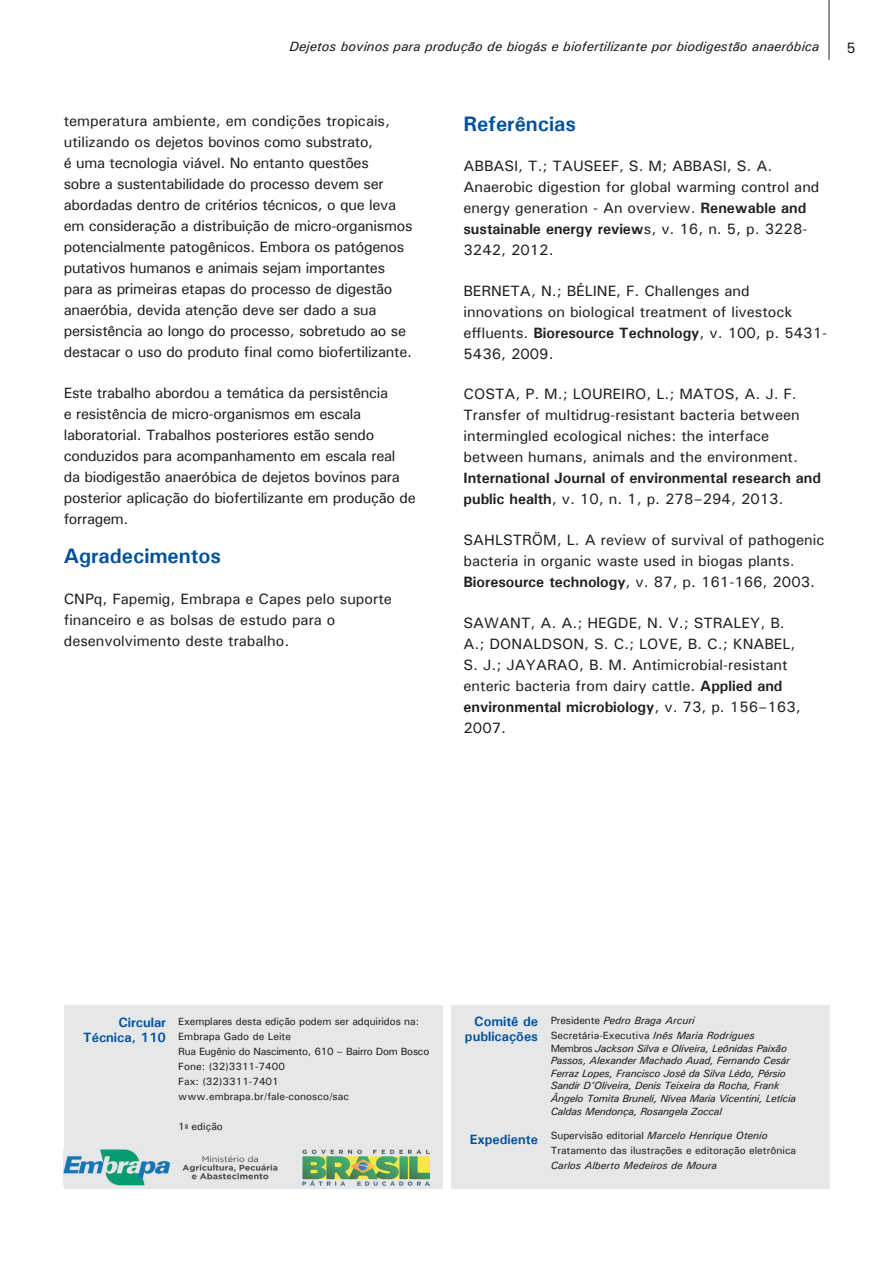
<style>
.page{position:relative;width:893px;height:1263px;background:#fff}
.page>*{position:absolute;margin:0;border:0;box-sizing:border-box;transform-origin:0 0}
.t1{font:700 21px "Univers";color:#01519b}
.t2{font:500 15px/21px "Univers";color:#231f20}
.t3{font:500 15px/21px "Univers";letter-spacing:-.02em;color:#231f20}
.t4{font:700 15px/21px "Univers";color:#231f20}
.t5{font:italic 500 13.5px "Univers";color:#231f20}
.t6{font:700 13.5px/15px "Univers";color:#01519b;text-align:right}
.t7{font:500 10.5px/15px "Univers";color:#231f20}
.t8{font:italic 500 10.5px/12.6px "Univers";letter-spacing:-.02em;color:#231f20}
.t9{font:italic 500 10.5px/15px "Univers";color:#231f20}
.s1{font-weight:700}
.s2{font-weight:500}
.s3{font-style:normal}
.s4{font-style:italic}
</style>
<div class="page">
<hr style="left:829px;top:0;width:1px;height:60px;background:#231f20">
<div style="left:64px;top:1005px;width:378px;height:184px;background:#e6e7e9"></div>
<div style="left:451px;top:1005px;width:378px;height:184px;background:#e6e7e9"></div>
<img style="left:64px;top:1150px;width:366px;height:35px">
<p class="t5" style="left:290px;top:38px;width:531px">Dejetos bovinos para produção de biogás e biofertilizante por biodigestão anaeróbica</p>
<p class="t3" style="left:846px;top:37px;width:11px">5</p>
<p class="t3" style="left:64px;top:110px;width:350px">temperatura ambiente, em condições tropicais, utilizando os dejetos bovinos como substrato,<br>é uma tecnologia viável. No entanto questões<br>sobre a sustentabilidade do processo devem ser abordadas dentro de critérios técnicos, o que leva em consideração a distribuição de micro-organismos potencialmente patogênicos. Embora os patógenos putativos humanos e animais sejam importantes para as primeiras etapas do processo de digestão anaeróbia, devida atenção deve ser dado a sua persistência ao longo do processo, sobretudo ao se destacar o uso do produto final como biofertilizante.</p>
<p class="t3" style="left:64px;top:382px;width:353px">Este trabalho abordou a temática da persistência<br>e resistência de micro-organismos em escala laboratorial. Trabalhos posteriores estão sendo conduzidos para acompanhamento em escala real<br>da biodigestão anaeróbica de dejetos bovinos para posterior aplicação do biofertilizante em produção de forragem.</p>
<h1 class="t1" style="left:64px;top:543px;width:159px">Agradecimentos</h1>
<p class="t2" style="left:64px;top:588px;width:330px">CNPq, Fapemig, Embrapa e Capes pelo suporte financeiro e as bolsas de estudo para o desenvolvimento deste trabalho.</p>
<h1 class="t1" style="left:463px;top:110px;width:114px">Referências</h1>
<p class="t2" style="left:463px;top:155px;width:357px">ABBASI, T.; TAUSEEF, S. M; ABBASI, S. A.<br>Anaerobic digestion for global warming control and energy generation - An overview. <span class="s1">Renewable and sustainable energy review</span>s, v. 16, n. 5, p. 3228- 3242, 2012.</p>
<p class="t2" style="left:463px;top:280px;width:365px">BERNETA, N.; BÉLINE, F. Challenges and innovations on biological treatment of livestock effluents. <span class="s1">Bioresource Technology</span>, v. 100, p. 5431- 5436, 2009.</p>
<p class="t2" style="left:463px;top:383px;width:338px">COSTA, P. M.; LOUREIRO, L.; MATOS, A. J. F.<br>Transfer of multidrug-resistant bacteria between intermingled ecological niches: the interface between humans, animals and the environment.</p>
<p class="t4" style="left:463px;top:467px;width:359px">International Journal of environmental research and public health<span class="s2">, v. 10, n. 1, p. 278–294, 2013.</span></p>
<p class="t2" style="left:463px;top:529px;width:362px">SAHLSTRÖM, L. A review of survival of pathogenic bacteria in organic waste used in biogas plants.<br><span class="s1">Bioresource technology</span>, v. 87, p. 161-166, 2003.</p>
<p class="t2" style="left:463px;top:611px;width:339px">SAWANT, A. A.; HEGDE, N. V.; STRALEY, B.<br>A.; DONALDSON, S. C.; LOVE, B. C.; KNABEL, S. J.; JAYARAO, B. M. Antimicrobial-resistant enteric bacteria from dairy cattle. <span class="s1">Applied and environmental microbiology</span>, v. 73, p. 156–163, 2007.</p>
<p class="t6" style="left:465px;top:1014px;width:74px">Comitê de publicações</p>
<p class="t6" style="left:83px;top:1015px;width:84px">Circular<br>Técnica, 110</p>
<p class="t9" style="left:551px;top:1012px;width:205px"><span class="s3">Presidente</span> Pedro Braga Arcuri<br><span class="s3">Secretária-Executiva</span> Inês Maria Rodrigues</p>
<p class="t8" style="left:551px;top:1041px;width:247px"><span class="s3">Membros</span> Jackson Silva e Oliveira, Leônidas Paixão Passos, Alexander Machado Auad, Fernando Cesár Ferraz Lopes, Francisco José da Silva Lédo, Pérsio Sandir D’Oliveira, Denis Teixeira da Rocha, Frank Ângelo Tomita Bruneli, Nívea Maria Vicentini, Letícia Caldas Mendonça, Rosangela Zoccal</p>
<p class="t7" style="left:551px;top:1127px;width:247px">Supervisão editorial <span class="s4">Marcelo Henrique Otenio<br></span>Tratamento das ilustrações e editoração eletrônica</p>
<p class="t9" style="left:551px;top:1157px;width:168px">Carlos Alberto Medeiros de Moura</p>
<p class="t7" style="left:178px;top:1014px;width:253px">Exemplares desta edição podem ser adquiridos na:<br>Embrapa Gado de Leite<br>Rua Eugênio do Nascimento, 610 – Bairro Dom Bosco<br>Fone: (32)3311-7400<br>Fax: (32)3311-7401 www.embrapa.br/fale-conosco/sac</p>
<p class="t7" style="left:178px;top:1119px;width:46px">1<sup>a</sup> edição</p>
<p class="t6" style="left:470px;top:1131px;width:70px">Expediente</p>
</div>
